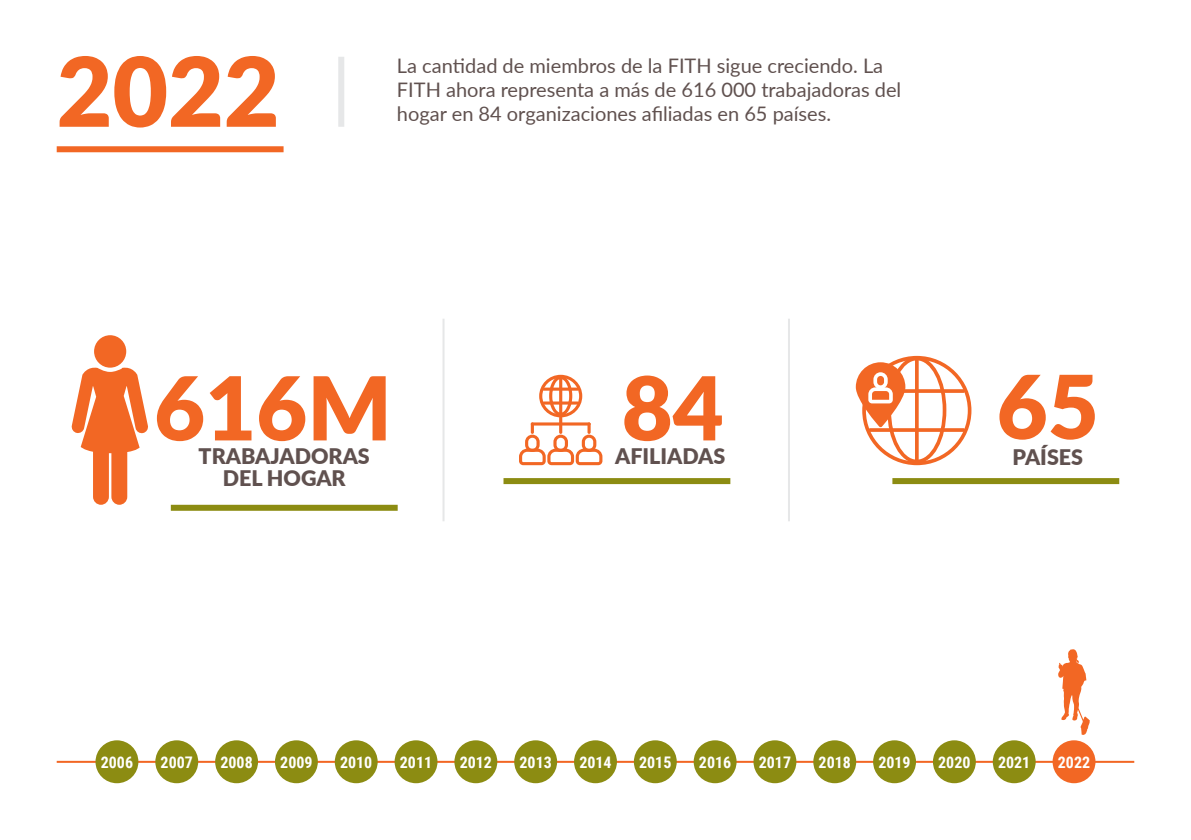
<style>
.page{position:relative;width:1191px;height:840px;background:#fff}
.page>*{position:absolute;margin:0;border:0;box-sizing:border-box;transform-origin:0 0}
.t1{font:900 96px "Lato";color:#f26724}
.t2{font:900 88px "Lato";color:#f26724}
.t3{font:900 21.4px/22px "Lato";color:#60514f;text-align:center}
.t4{font:20px/24px "Lato";color:#60514f}
.t5{font:700 16px "Roboto Condensed";color:#fff}
</style>
<div class="page">
<svg style="left:71px;top:366px;width:77px;height:138px"></svg>
<div style="left:94px;top:335px;width:32px;height:32px;background:#f26724;border-radius:50%"></div>
<svg style="left:519px;top:374px;width:83px;height:91px"></svg>
<svg style="left:855px;top:355px;width:116px;height:110px"></svg>
<hr style="left:442px;top:318px;width:2px;height:203px;background:#e6e7e8">
<div style="left:338px;top:57px;width:6px;height:70px;background:#e6e7e8"></div>
<hr style="left:788px;top:318px;width:2px;height:203px;background:#e6e7e8">
<svg style="left:1058px;top:649px;width:31px;height:85px"></svg>
<hr style="left:57px;top:760px;width:1077px;height:2px;background:#f26724">
<div style="left:933px;top:739px;width:42px;height:43px;background:#8c8c12;border-radius:50%"></div>
<div style="left:873px;top:739px;width:43px;height:43px;background:#8c8c12;border-radius:50%"></div>
<div style="left:813px;top:739px;width:43px;height:43px;background:#8c8c12;border-radius:50%"></div>
<div style="left:753px;top:739px;width:43px;height:43px;background:#8c8c12;border-radius:50%"></div>
<div style="left:693px;top:739px;width:43px;height:43px;background:#8c8c12;border-radius:50%"></div>
<div style="left:634px;top:739px;width:43px;height:43px;background:#8c8c12;border-radius:50%"></div>
<div style="left:574px;top:739px;width:43px;height:43px;background:#8c8c12;border-radius:50%"></div>
<div style="left:514px;top:739px;width:43px;height:43px;background:#8c8c12;border-radius:50%"></div>
<div style="left:454px;top:739px;width:43px;height:43px;background:#8c8c12;border-radius:50%"></div>
<div style="left:394px;top:739px;width:43px;height:43px;background:#8c8c12;border-radius:50%"></div>
<div style="left:335px;top:739px;width:43px;height:43px;background:#8c8c12;border-radius:50%"></div>
<div style="left:275px;top:739px;width:43px;height:43px;background:#8c8c12;border-radius:50%"></div>
<div style="left:215px;top:739px;width:43px;height:43px;background:#8c8c12;border-radius:50%"></div>
<div style="left:155px;top:739px;width:43px;height:43px;background:#8c8c12;border-radius:50%"></div>
<div style="left:992px;top:739px;width:43px;height:43px;background:#8c8c12;border-radius:50%"></div>
<div style="left:1052px;top:739px;width:43px;height:43px;background:#f26724;border-radius:50%"></div>
<div style="left:95px;top:739px;width:43px;height:43px;background:#8c8c12;border-radius:50%"></div>
<div style="left:171px;top:504px;width:227px;height:6px;background:#8c8c12"></div>
<div style="left:503px;top:478px;width:227px;height:6px;background:#8c8c12"></div>
<div style="left:892px;top:478px;width:227px;height:6px;background:#8c8c12"></div>
<div style="left:57px;top:146px;width:226px;height:6px;background:#f26724"></div>
<h1 class="t1" style="left:57px;top:19px;width:224px">2022</h1>
<p class="t4" style="left:397px;top:53px;width:506px">La cantidad de miembros de la FITH sigue creciendo. La<br>FITH ahora representa a más de 616 000 trabajadoras del hogar en 84 organizaciones afiliadas en 65 países.</p>
<h2 class="t2" style="left:154px;top:342px;width:239px">616M</h2>
<p class="t3" style="left:199px;top:443px;width:173px">TRABAJADORAS<br>DEL HOGAR</p>
<h2 class="t2" style="left:621px;top:342px;width:104px">84</h2>
<p class="t3" style="left:615px;top:443px;width:112px">AFILIADAS</p>
<h2 class="t2" style="left:996px;top:340px;width:104px">65</h2>
<p class="t3" style="left:1012px;top:445px;width:72px">PAÍSES</p>
<p class="t5" style="left:101px;top:750px;width:34px">2006</p>
<p class="t5" style="left:161px;top:750px;width:34px">2007</p>
<p class="t5" style="left:220px;top:750px;width:34px">2008</p>
<p class="t5" style="left:280px;top:750px;width:34px">2009</p>
<p class="t5" style="left:340px;top:750px;width:34px">2010</p>
<p class="t5" style="left:400px;top:750px;width:34px">2011</p>
<p class="t5" style="left:460px;top:750px;width:34px">2012</p>
<p class="t5" style="left:519px;top:750px;width:34px">2013</p>
<p class="t5" style="left:579px;top:750px;width:34px">2014</p>
<p class="t5" style="left:639px;top:750px;width:34px">2015</p>
<p class="t5" style="left:699px;top:750px;width:34px">2016</p>
<p class="t5" style="left:759px;top:750px;width:34px">2017</p>
<p class="t5" style="left:818px;top:750px;width:34px">2018</p>
<p class="t5" style="left:878px;top:750px;width:34px">2019</p>
<p class="t5" style="left:938px;top:750px;width:34px">2020</p>
<p class="t5" style="left:998px;top:750px;width:34px">2021</p>
<p class="t5" style="left:1057px;top:750px;width:34px">2022</p>
</div>
